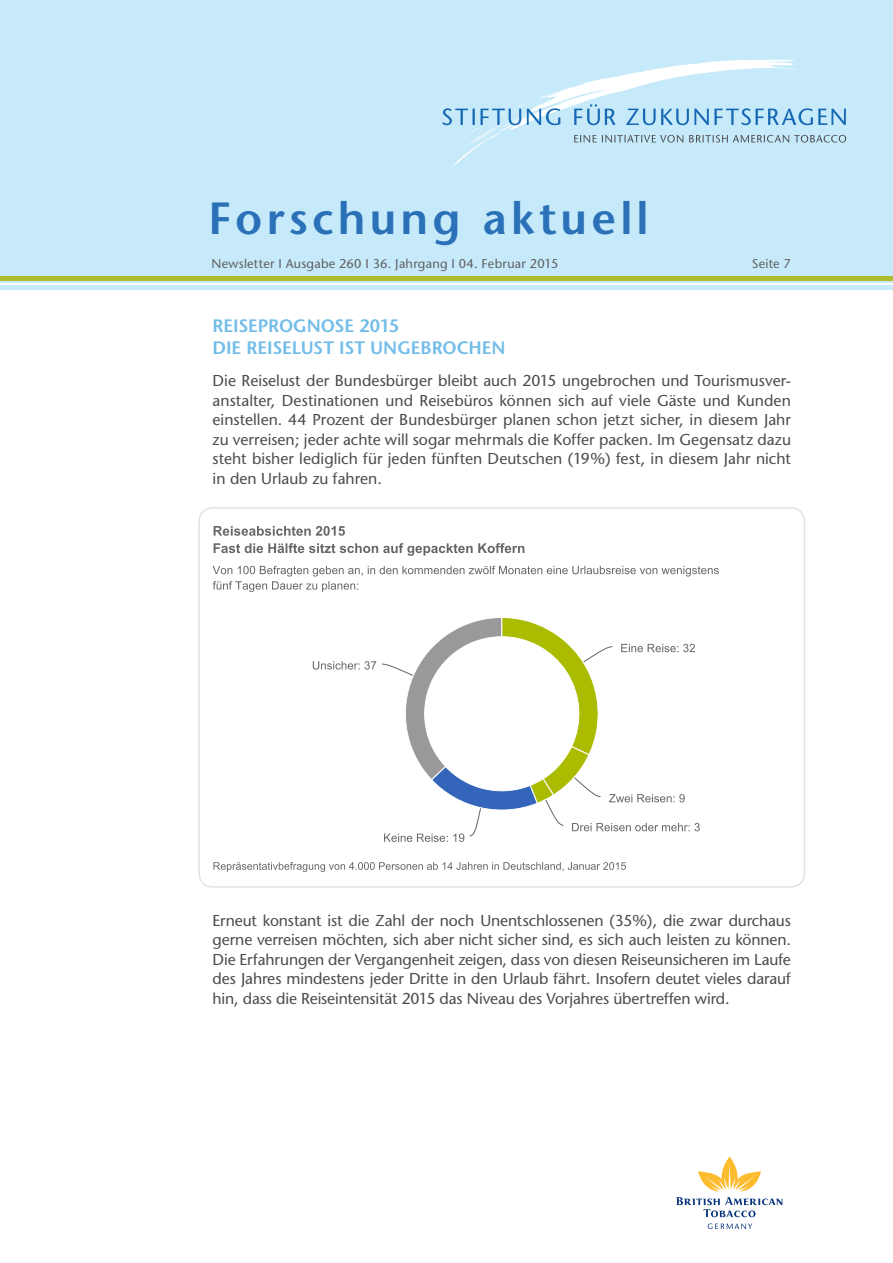
<style>
.page{position:relative;width:893px;height:1263px;background:#fff}
.page>*{position:absolute;margin:0;border:0;box-sizing:border-box;transform-origin:0 0}
.t1{font:600 45px "Stone Sans";letter-spacing:.095em;color:#2a71b8}
.t2{font:600 18px/21.6px "Stone Sans";letter-spacing:-.01em;color:#73bde9}
.t3{font:15.75px/19.5px "Stone Sans";color:#4b4c4d;text-align:justify}
.t4{font:12.75px "Stone Sans";letter-spacing:.02em;color:#606063}
</style>
<div class="page">
<hr style="left:0;top:285px;width:893px;height:4px;background:#c6eafa">
<div style="left:0;top:0;width:893px;height:283px;background:#c6eafa"></div>
<svg style="left:442px;top:59px;width:404px;height:108px"></svg>
<div style="left:0;top:276px;width:893px;height:5px;background:#aebe30"></div>
<svg style="left:708px;top:1223px;width:44px;height:6px"></svg>
<svg style="left:676px;top:1197px;width:106px;height:20px"></svg>
<svg style="left:698px;top:1157px;width:63px;height:34px"></svg>
<svg style="left:213px;top:862px;width:413px;height:10px"></svg>
<svg style="left:214px;top:526px;width:131px;height:10px"></svg>
<svg style="left:214px;top:543px;width:310px;height:13px"></svg>
<svg style="left:213px;top:566px;width:506px;height:26px"></svg>
<svg style="left:313px;top:617px;width:387px;height:225px"></svg>
<div style="left:198px;top:507px;width:607px;height:381px;border:2px solid #e1e2e4;border-radius:14px"></div>
<h1 class="t1" style="left:208px;top:191px;width:442px">FORSCHUNG AKTUELL</h1>
<p class="t4" style="left:212px;top:256px;width:348px">Newsletter I Ausgabe 260 I 36. Jahrgang I 04. Februar 2015</p>
<p class="t4" style="left:752px;top:256px;width:41px">Seite 7</p>
<p class="t2" style="left:213px;top:315px;width:294px">REISEPROGNOSE 2015<br>DIE REISELUST IST UNGEBROCHEN</p>
<p class="t3" style="left:213px;top:371px;width:580px">Die Reiselust der Bundesbürger bleibt auch 2015 ungebrochen und Tourismusver&shy;anstalter, Destinationen und Reisebüros können sich auf viele Gäste und Kunden einstellen. 44 Prozent der Bundesbürger planen schon jetzt sicher, in diesem Jahr zu verreisen; jeder achte will sogar mehrmals die Koffer packen. Im Gegensatz dazu steht bisher lediglich für jeden fünften Deutschen (19%) fest, in diesem Jahr nicht in den Urlaub zu fahren.</p>
<p class="t3" style="left:213px;top:910px;width:580px">Erneut konstant ist die Zahl der noch Unentschlossenen (35%), die zwar durchaus gerne verreisen möchten, sich aber nicht sicher sind, es sich auch leisten zu können.<br>Die Erfahrungen der Vergangenheit zeigen, dass von diesen Reiseunsicheren im Laufe des Jahres mindestens jeder Dritte in den Urlaub fährt. Insofern deutet vieles darauf hin, dass die Reiseintensität 2015 das Niveau des Vorjahres übertreffen wird.</p>
</div>
